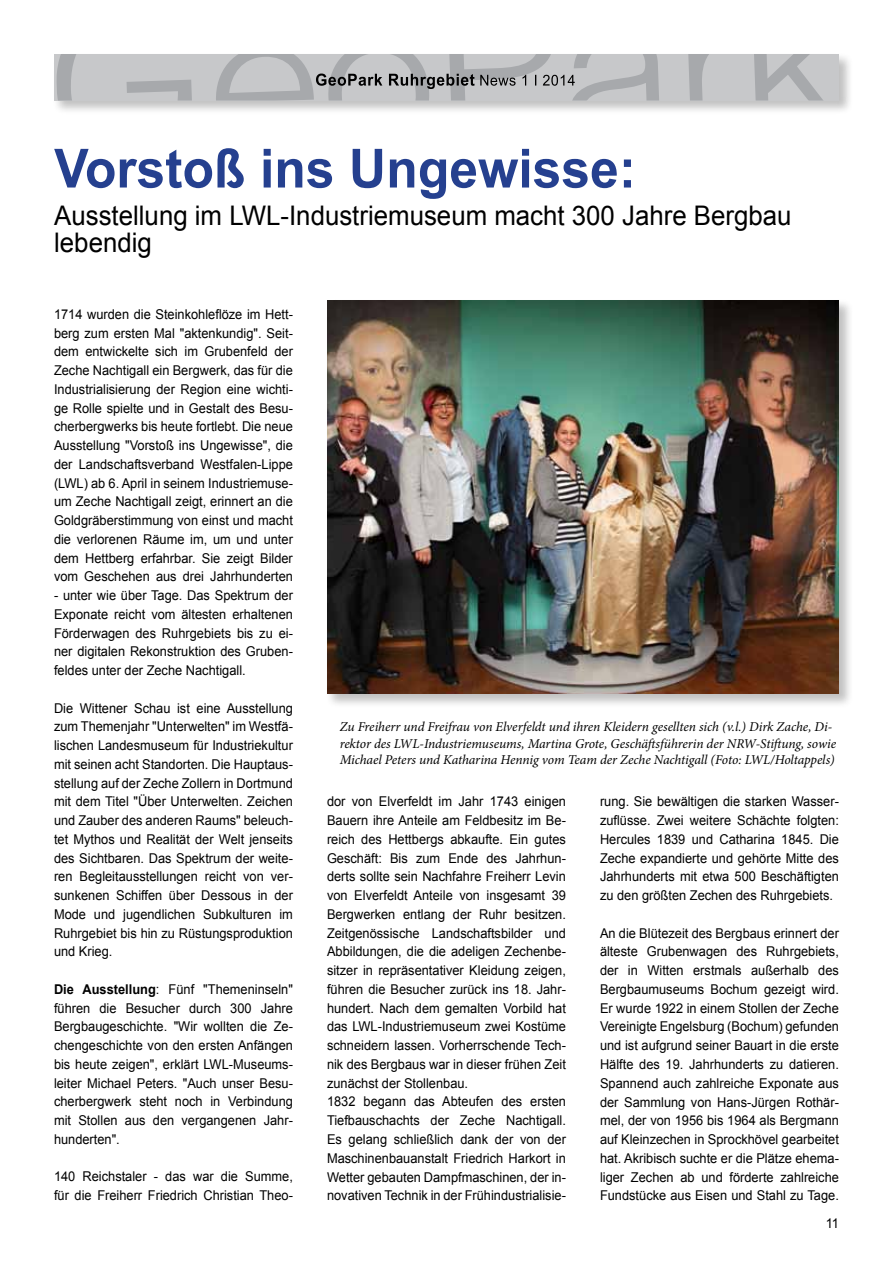
<style>
.page{position:relative;width:893px;height:1263px;background:#fff}
.page>*{position:absolute;margin:0;border:0;box-sizing:border-box;transform-origin:0 0}
.t1{font:700 54px "Arial";color:#25408f;scale:.96 1}
.t2{font:27px/27px "Arial";color:#000;scale:.96 1}
.t3{font:13.5px/18.8px "Arial";color:#000;text-align:justify;scale:.95 1}
.t4{font:italic 13.5px/16.2px "Minion Pro";letter-spacing:-.01em;color:#000}
.s1{font-weight:700}
</style>
<div class="page">
<div style="left:52px;top:52px;width:801px;height:63px;background:#000;opacity:.25"></div>
<div style="left:54px;top:54px;width:785px;height:47px;background:#c7c8ca"></div>
<svg style="left:56px;top:54px;width:136px;height:47px"></svg>
<svg style="left:688px;top:54px;width:21px;height:47px"></svg>
<svg style="left:754px;top:54px;width:69px;height:47px"></svg>
<svg style="left:216px;top:54px;width:443px;height:47px"></svg>
<div style="left:325px;top:298px;width:528px;height:411px;background:#000;opacity:.25"></div>
<img style="left:327px;top:300px;width:512px;height:394px">
<h1 class="t1" style="left:54px;top:133px;width:607px">Vorstoß ins Ungewisse:</h1>
<h2 class="t2" style="left:54px;top:202px;width:770px">Ausstellung im LWL-Industriemuseum macht 300 Jahre Bergbau lebendig</h2>
<p class="t3" style="left:54px;top:305px;width:253px">1714 wurden die Steinkohleflöze im Hett&shy;berg zum ersten Mal "aktenkundig". Seit&shy;dem entwickelte sich im Grubenfeld der Zeche Nachtigall ein Bergwerk, das für die Industrialisierung der Region eine wichti&shy;ge Rolle spielte und in Gestalt des Besu&shy;cherbergwerks bis heute fortlebt. Die neue Ausstellung "Vorstoß ins Ungewisse", die der Landschaftsverband Westfalen-Lippe (LWL) ab 6. April in seinem Industriemuse&shy;um Zeche Nachtigall zeigt, erinnert an die Goldgräberstimmung von einst und macht die verlorenen Räume im, um und unter dem Hettberg erfahrbar. Sie zeigt Bilder vom Geschehen aus drei Jahrhunderten</p>
<p class="t3" style="left:54px;top:586px;width:253px">- unter wie über Tage. Das Spektrum der Exponate reicht vom ältesten erhaltenen Förderwagen des Ruhrgebiets bis zu ei&shy;ner digitalen Rekonstruktion des Gruben&shy;feldes unter der Zeche Nachtigall.</p>
<p class="t3" style="left:54px;top:699px;width:253px">Die Wittener Schau ist eine Ausstellung zum Themenjahr "Unterwelten" im Westfä&shy;lischen Landesmuseum für Industriekultur mit seinen acht Standorten. Die Hauptaus&shy;stellung auf der Zeche Zollern in Dortmund mit dem Titel "Über Unterwelten. Zeichen und Zauber des anderen Raums" beleuch&shy;tet Mythos und Realität der Welt jenseits des Sichtbaren. Das Spektrum der weite&shy;ren Begleitausstellungen reicht von ver&shy;sunkenen Schiffen über Dessous in der Mode und jugendlichen Subkulturen im Ruhrgebiet bis hin zu Rüstungsproduktion und Krieg.</p>
<p class="t3" style="left:54px;top:980px;width:253px"><span class="s1">Die Ausstellung</span>: Fünf "Themeninseln" führen die Besucher durch 300 Jahre Bergbaugeschichte. "Wir wollten die Ze&shy;chengeschichte von den ersten Anfängen bis heute zeigen", erklärt LWL-Museums&shy;leiter Michael Peters. "Auch unser Besu&shy;cherbergwerk steht noch in Verbindung mit Stollen aus den vergangenen Jahr&shy;hunderten".</p>
<p class="t3" style="left:54px;top:1167px;width:253px">140 Reichstaler - das war die Summe, für die Freiherr Friedrich Christian Theo-</p>
<p class="t4" style="left:340px;top:719px;width:498px">Zu Freiherr und Freifrau von Elverfeldt und ihren Kleidern gesellten sich (v.l.) Dirk Zache, Di&shy;rektor des LWL-Industriemuseums, Martina Grote, Geschäftsführerin der NRW-Stiftung, sowie<br>Michael Peters und Katharina Hennig vom Team der Zeche Nachtigall (Foto: LWL/Holtappels)</p>
<p class="t3" style="left:327px;top:792px;width:253px;text-align:left">dor von Elverfeldt im Jahr 1743 einigen Bauern ihre Anteile am Feldbesitz im Be&shy;reich des Hettbergs abkaufte. Ein gutes Geschäft: Bis zum Ende des Jahrhun&shy;derts sollte sein Nachfahre Freiherr Levin von Elverfeldt Anteile von insgesamt 39<br>Bergwerken entlang der Ruhr besitzen.<br>Zeitgenössische Landschaftsbilder und Abbildungen, die die adeligen Zechenbe&shy;sitzer in repräsentativer Kleidung zeigen, führen die Besucher zurück ins 18. Jahr&shy;hundert. Nach dem gemalten Vorbild hat das LWL-Industriemuseum zwei Kostüme schneidern lassen. Vorherrschende Tech&shy;nik des Bergbaus war in dieser frühen Zeit zunächst der Stollenbau.<br>1832 begann das Abteufen des ersten Tiefbauschachts der Zeche Nachtigall.<br>Es gelang schließlich dank der von der Maschinenbauanstalt Friedrich Harkort in Wetter gebauten Dampfmaschinen, der in&shy;novativen Technik in der Frühindustrialisie-</p>
<p class="t3" style="left:600px;top:792px;width:253px">rung. Sie bewältigen die starken Wasser&shy;zuflüsse. Zwei weitere Schächte folgten:<br>Hercules 1839 und Catharina 1845. Die Zeche expandierte und gehörte Mitte des Jahrhunderts mit etwa 500 Beschäftigten zu den größten Zechen des Ruhrgebiets.</p>
<p class="t3" style="left:600px;top:924px;width:253px">An die Blütezeit des Bergbaus erinnert der älteste Grubenwagen des Ruhrgebiets, der in Witten erstmals außerhalb des Bergbaumuseums Bochum gezeigt wird.<br>Er wurde 1922 in einem Stollen der Zeche Vereinigte Engelsburg (Bochum) gefunden und ist aufgrund seiner Bauart in die erste Hälfte des 19. Jahrhunderts zu datieren.<br>Spannend auch zahlreiche Exponate aus der Sammlung von Hans-Jürgen Rothär&shy;mel, der von 1956 bis 1964 als Bergmann auf Kleinzechen in Sprockhövel gearbeitet hat. Akribisch suchte er die Plätze ehema&shy;liger Zechen ab und förderte zahlreiche Fundstücke aus Eisen und Stahl zu Tage.</p>
<p class="t3" style="left:826px;top:1213px;width:16px">11</p>
</div>
